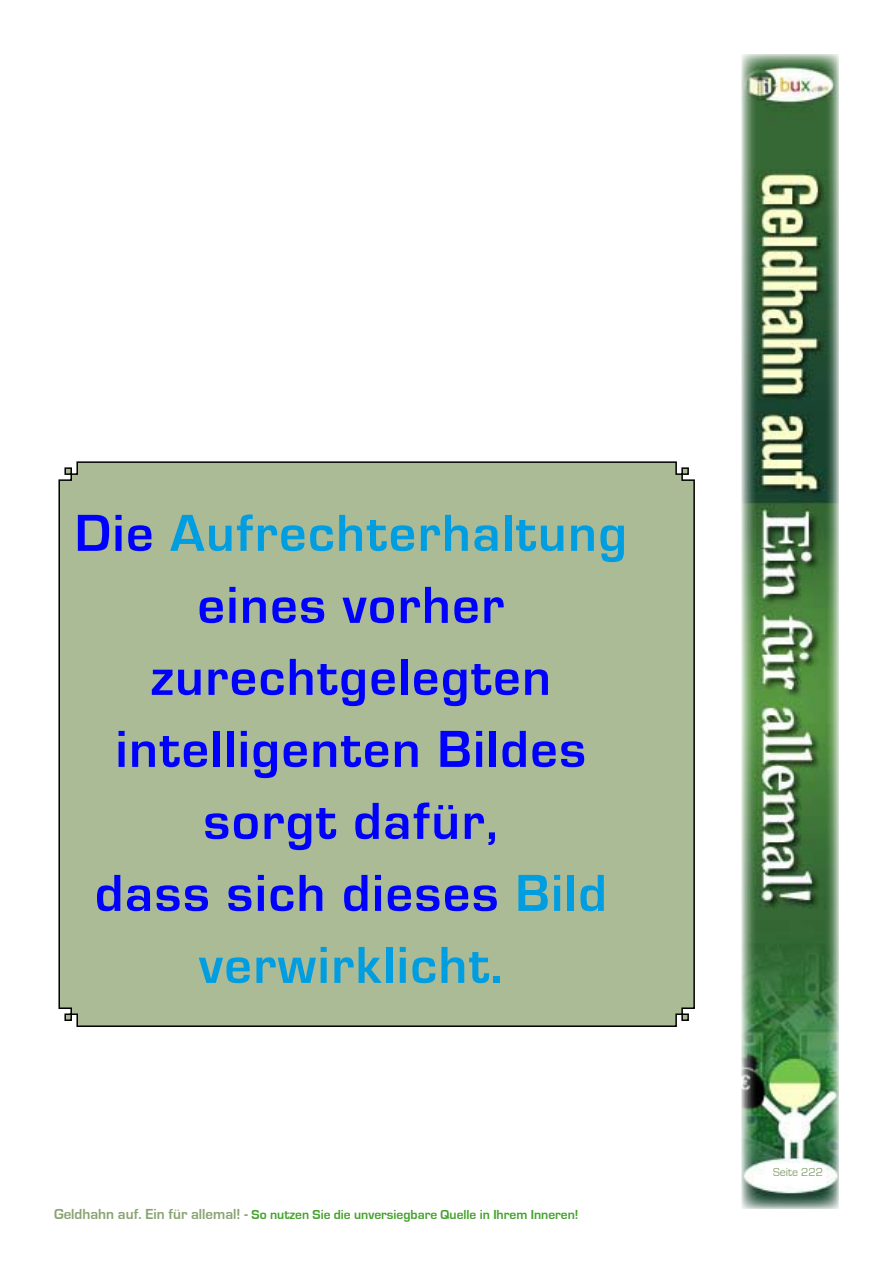
<style>
.page{position:relative;width:893px;height:1263px;background:#fff}
.page>*{position:absolute;margin:0;border:0;box-sizing:border-box;transform-origin:0 0}
.t1{font:700 54px/72px "Eurostile";letter-spacing:.03em;color:#00f;text-align:center}
.t2{font:700 54px/72px "Eurostile";letter-spacing:.03em;color:#009ee0;text-align:center}
.t3{font:700 13.5px "Eurostile";color:#45a12b}
.t4{font:12px "Eurostile";color:#8aa372}
.s1{color:#00f}
.s2{font-size:15px;color:#8aa372}
</style>
<div class="page">
<img style="left:741px;top:54px;width:98px;height:1155px">
<div style="left:58px;top:461px;width:637px;height:566px;background:#abbb96"></div>
<p class="t2" style="left:75px;top:498px;width:554px"><span class="s1">Die</span> Aufrechterhaltung</p>
<p class="t1" style="left:151px;top:570px;width:402px">eines vorher zurechtgelegten</p>
<p class="t1" style="left:116px;top:714px;width:472px">intelligenten Bildes sorgt dafür,</p>
<p class="t2" style="left:95px;top:858px;width:513px"><span class="s1">dass sich dieses</span> Bild verwirklicht.</p>
<p class="t3" style="left:54px;top:1207px;width:526px"><span class="s2">Geldhahn auf. Ein für allemal! -</span> So nutzen Sie die unversiegbare Quelle in Ihrem Inneren!</p>
<p class="t4" style="left:773px;top:1165px;width:52px">Seite 222</p>
</div>
